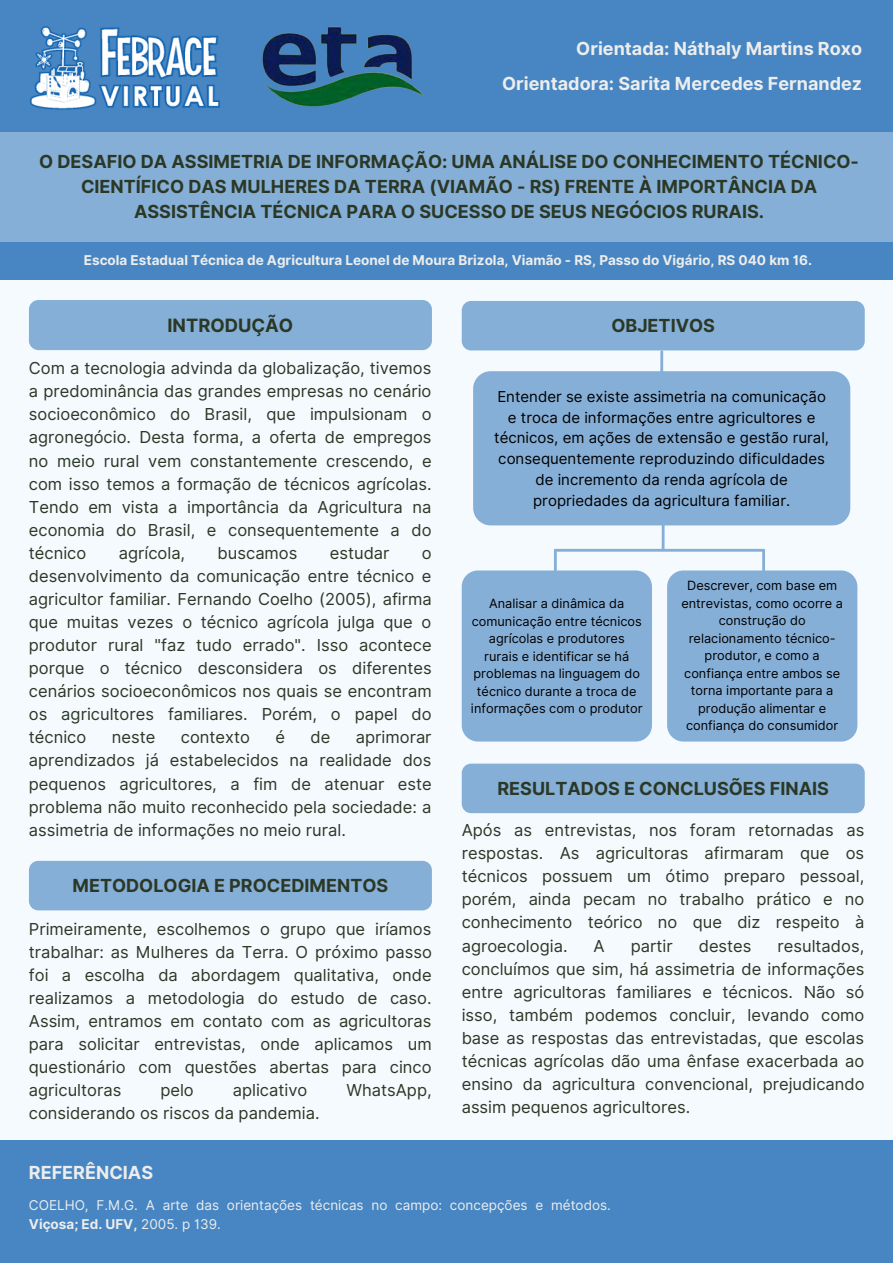
<style>
.page{position:relative;width:893px;height:1263px;background:#f5faff}
.page>*{position:absolute;margin:0;border:0;box-sizing:border-box;transform-origin:0 0}
.t1{font:700 18.38px "Inter";color:#2b3825}
.t2{font:700 18px/24.8px "Inter";color:#2b3825;text-align:center}
.t3{font:700 18px "Inter";color:#ededed}
.t4{font:16.5px/23.1px "Inter";color:#2b3825;text-align:justify}
.t5{font:15px/20.9px "Inter";color:#000;text-align:center}
.t6{font:13.5px/18.6px "Inter";color:#ededed}
.t7{font:700 13.5px "Inter";color:#ededed}
.t8{font:12.75px/17.5px "Inter";color:#000;text-align:center}
.s1{font-weight:700}
</style>
<div class="page">
<div style="left:0;top:0;width:893px;height:280px;background:#4786c2"></div>
<div style="left:0;top:132px;width:893px;height:110px;background:#86afd7"></div>
<div style="left:29px;top:300px;width:403px;height:50px;background:#86afd7;border-radius:9px"></div>
<div style="left:29px;top:861px;width:403px;height:49px;background:#86afd7;border-radius:9px"></div>
<div style="left:462px;top:764px;width:402px;height:49px;background:#86afd7;border-radius:9px"></div>
<div style="left:0;top:1139px;width:893px;height:124px;background:#4786c2"></div>
<svg style="left:659px;top:350px;width:5px;height:21px"></svg>
<div style="left:473px;top:371px;width:377px;height:154px;background:#86afd7;border-radius:18px"></div>
<svg style="left:660px;top:525px;width:6px;height:24px"></svg>
<hr style="left:555px;top:549px;width:208px;height:3px;background:#86afd7">
<hr style="left:554px;top:550px;width:3px;height:74px;background:#86afd7">
<hr style="left:762px;top:550px;width:3px;height:69px;background:#86afd7">
<div style="left:462px;top:570px;width:190px;height:171px;background:#86afd7;border-radius:16px"></div>
<div style="left:667px;top:570px;width:190px;height:171px;background:#86afd7;border-radius:16px"></div>
<div style="left:462px;top:301px;width:402px;height:49px;background:#86afd7;border-radius:9px"></div>
<img style="left:30px;top:26px;width:190px;height:84px">
<img style="left:262px;top:26px;width:163px;height:81px">
<p class="t3" style="left:576px;top:38px;width:287px">Orientada: Náthaly Martins Roxo</p>
<p class="t3" style="left:502px;top:73px;width:361px">Orientadora: Sarita Mercedes Fernandez</p>
<p class="t2" style="left:39px;top:149px;width:821px">O DESAFIO DA ASSIMETRIA DE INFORMAÇÃO: UMA ANÁLISE DO CONHECIMENTO TÉCNICO-<br>CIENTÍFICO DAS MULHERES DA TERRA (VIAMÃO - RS) FRENTE À IMPORTÂNCIA DA<br>ASSISTÊNCIA TÉCNICA PARA O SUCESSO DE SEUS NEGÓCIOS RURAIS.</p>
<p class="t7" style="left:84px;top:252px;width:729px">Escola Estadual Técnica de Agricultura Leonel de Moura Brizola, Viamão - RS, Passo do Vigário, RS 040 km 16.</p>
<p class="t1" style="left:167px;top:314px;width:127px">INTRODUÇÃO</p>
<p class="t4" style="left:29px;top:357px;width:404px">Com a tecnologia advinda da globalização, tivemos a predominância das grandes empresas no cenário socioeconômico do Brasil, que impulsionam o agronegócio. Desta forma, a oferta de empregos no meio rural vem constantemente crescendo, e com isso temos a formação de técnicos agrícolas.<br>Tendo em vista a importância da Agricultura na economia do Brasil, e consequentemente a do técnico</p>
<p class="t4" style="left:119px;top:541px;width:68px">agrícola,</p>
<p class="t4" style="left:218px;top:541px;width:81px">buscamos</p>
<p class="t4" style="left:330px;top:541px;width:61px">estudar</p>
<p class="t4" style="left:29px;top:541px;width:404px;text-indent:393px">o desenvolvimento da comunicação entre técnico e agricultor familiar. Fernando Coelho (2005), afirma que muitas vezes o técnico agrícola julga que o produtor rural "faz tudo errado". Isso acontece porque o técnico desconsidera os diferentes cenários socioeconômicos nos quais se encontram os agricultores familiares. Porém, o papel do técnico</p>
<p class="t4" style="left:112px;top:726px;width:45px">neste</p>
<p class="t4" style="left:181px;top:726px;width:71px">contexto</p>
<p class="t4" style="left:275px;top:726px;width:11px">é</p>
<p class="t4" style="left:310px;top:726px;width:21px">de</p>
<p class="t4" style="left:29px;top:726px;width:404px;text-indent:327px">aprimorar aprendizados já estabelecidos na realidade dos pequenos agricultores, a fim de atenuar este problema não muito reconhecido pela sociedade: a assimetria de informações no meio rural.</p>
<p class="t2" style="left:72px;top:873px;width:317px">METODOLOGIA E PROCEDIMENTOS</p>
<p class="t4" style="left:29px;top:917px;width:404px">Primeiramente, escolhemos o grupo que iríamos trabalhar: as Mulheres da Terra. O próximo passo foi a escolha da abordagem qualitativa, onde realizamos a metodologia do estudo de caso.<br>Assim, entramos em contato com as agricultoras para solicitar entrevistas, onde aplicamos um questionário com questões abertas para cinco agricultoras</p>
<p class="t4" style="left:160px;top:1079px;width:35px">pelo</p>
<p class="t4" style="left:233px;top:1079px;width:76px">aplicativo</p>
<p class="t4" style="left:346px;top:1079px;width:87px">WhatsApp,</p>
<p class="t4" style="left:29px;top:1102px;width:292px">considerando os riscos da pandemia.</p>
<p class="t3" style="left:29px;top:1161px;width:126px">REFERÊNCIAS</p>
<p class="t2" style="left:611px;top:313px;width:105px">OBJETIVOS</p>
<p class="t5" style="left:494px;top:386px;width:336px">Entender se existe assimetria na comunicação e troca de informações entre agricultores e técnicos, em ações de extensão e gestão rural, consequentemente reproduzindo dificuldades de incremento da renda agrícola de propriedades da agricultura familiar.</p>
<p class="t8" style="left:471px;top:595px;width:173px">Analisar a dinâmica da comunicação entre técnicos agrícolas e produtores rurais e identificar se há problemas na linguagem do técnico durante a troca de informações com o produtor</p>
<p class="t8" style="left:681px;top:577px;width:163px">Descrever, com base em entrevistas, como ocorre a construção do relacionamento técnico&shy;produtor, e como a confiança entre ambos se torna importante para a produção alimentar e confiança do consumidor</p>
<p class="t2" style="left:497px;top:776px;width:333px">RESULTADOS E CONCLUSÕES FINAIS</p>
<p class="t4" style="left:462px;top:819px;width:404px">Após as entrevistas, nos foram retornadas as respostas. As agricultoras afirmaram que os técnicos possuem um ótimo preparo pessoal, porém, ainda pecam no trabalho prático e no conhecimento teórico no que diz respeito à agroecologia.</p>
<p class="t4" style="left:593px;top:934px;width:13px">A</p>
<p class="t4" style="left:631px;top:934px;width:43px">partir</p>
<p class="t4" style="left:699px;top:934px;width:54px">destes</p>
<p class="t4" style="left:462px;top:934px;width:404px;text-indent:316px">resultados, concluímos que sim, há assimetria de informações entre agricultoras familiares e técnicos. Não só isso, também podemos concluir, levando como base as respostas das entrevistadas, que escolas técnicas agrícolas dão uma ênfase exacerbada ao ensino da agricultura convencional, prejudicando assim pequenos agricultores.</p>
<p class="t6" style="left:29px;top:1196px;width:583px">COELHO, F.M.G. A arte das orientações técnicas no campo: concepções e métodos.<br><span class="s1">Viçosa; Ed. UFV,</span> 2005. p 139.</p>
</div>
